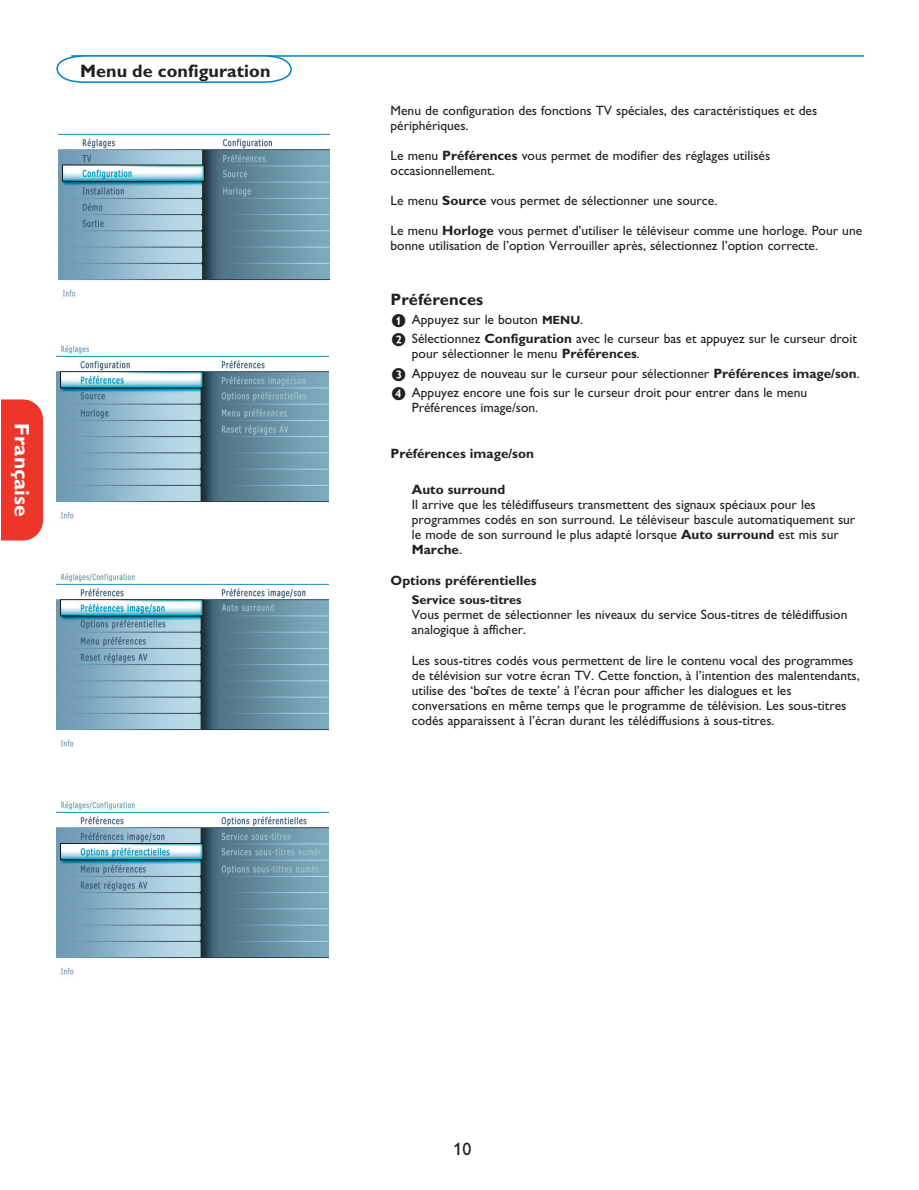
<style>
.page{position:relative;width:919px;height:1190px;background:#fff}
.page>*{position:absolute;margin:0;border:0;box-sizing:border-box;transform-origin:0 0}
.t1{font:700 21px "Gill Alt One";color:#fff}
.t2{font:700 18px "Gill Alt One";letter-spacing:.005em;color:#231f20}
.t3{font:18px "Gill Alt One";color:#231f20}
.t4{font:700 16.5px "Gill Alt One";letter-spacing:.005em;color:#231f20}
.t5{font:13.5px/15px "Gill Alt One";color:#231f20}
.t6{font:700 13.5px "Gill Alt One";color:#231f20}
.t7{font:700 12.75px "Gill Alt One";color:#231f20}
.s1{font-weight:700}
.s2{font-family:"Phil Alti";font-size:12px}
.s3{font-weight:700;font-size:12px}
</style>
<div class="page">
<hr style="left:71px;top:55px;width:793px;height:2px;background:#0082c5">
<svg style="left:56px;top:55px;width:237px;height:27px"></svg>
<img style="left:58px;top:133px;width:272px;height:164px">
<img style="left:56px;top:345px;width:272px;height:174px">
<img style="left:57px;top:573px;width:271px;height:174px">
<img style="left:56px;top:801px;width:272px;height:174px">
<div style="left:1px;top:399px;width:42px;height:141px;background:#ee3529"></div>
<h2 class="t2" style="left:80px;top:60px;width:192px">Menu de configuration</h2>
<h1 class="t1" style="left:34px;top:423px;width:95px;rotate:90deg">Française</h1>
<p class="t5" style="left:390px;top:103px;width:428px">Menu de configuration des fonctions TV spéciales, des caractéristiques et des périphériques.</p>
<p class="t5" style="left:390px;top:148px;width:381px">Le menu <span class="s1">Préférences</span> vous permet de modifier des réglages utilisés occasionnellement.</p>
<p class="t5" style="left:390px;top:193px;width:328px">Le menu <span class="s1">Source</span> vous permet de sélectionner une source.</p>
<p class="t5" style="left:390px;top:223px;width:473px">Le menu <span class="s1">Horloge</span> vous permet d’utiliser le téléviseur comme une horloge. Pour une bonne utilisation de l’option Verrouiller après, sélectionnez l’option correcte.</p>
<p class="t4" style="left:390px;top:289px;width:94px">Préférences</p>
<p class="t5" style="left:390px;top:309px;width:468px;line-height:19.5px"><span class="s2">&amp;</span> Appuyez sur le bouton <span class="s3">MENU</span>.<br><span class="s2">é</span> Sélectionnez <span class="s1">Configuration</span> avec le curseur bas et appuyez sur le curseur droit</p>
<p class="t5" style="left:390px;top:344px;width:471px;line-height:19.5px;text-indent:21px">pour sélectionner le menu <span class="s1">Préférences</span>.<br><span class="s2">“</span> Appuyez de nouveau sur le curseur pour sélectionner <span class="s1">Préférences image/son</span>. <span class="s2">‘</span> Appuyez encore une fois sur le curseur droit pour entrer dans le menu</p>
<p class="t5" style="left:412px;top:400px;width:128px">Préférences image/son.</p>
<p class="t6" style="left:390px;top:446px;width:145px">Préférences image/son</p>
<p class="t6" style="left:412px;top:481px;width:95px">Auto surround</p>
<p class="t5" style="left:412px;top:496px;width:445px">Il arrive que les télédiffuseurs transmettent des signaux spéciaux pour les programmes codés en son surround. Le téléviseur bascule automatiquement sur le mode de son surround le plus adapté lorsque <span class="s1">Auto surround</span> est mis sur <span class="s1">Marche</span>.</p>
<p class="t6" style="left:390px;top:572px;width:148px">Options préférentielles</p>
<p class="t7" style="left:412px;top:592px;width:111px">Service sous-titres</p>
<p class="t5" style="left:412px;top:607px;width:437px">Vous permet de sélectionner les niveaux du service Sous-titres de télédiffusion analogique à afficher.</p>
<p class="t5" style="left:412px;top:652px;width:449px">Les sous-titres codés vous permettent de lire le contenu vocal des programmes de télévision sur votre écran TV. Cette fonction, à l’intention des malentendants, utilise des ‘boîtes de texte’ à l’écran pour afficher les dialogues et les conversations en même temps que le programme de télévision. Les sous-titres codés apparaissent à l’écran durant les télédiffusions à sous-titres.</p>
<h2 class="t3" style="left:453px;top:1137px;width:19px">10</h2>
</div>
